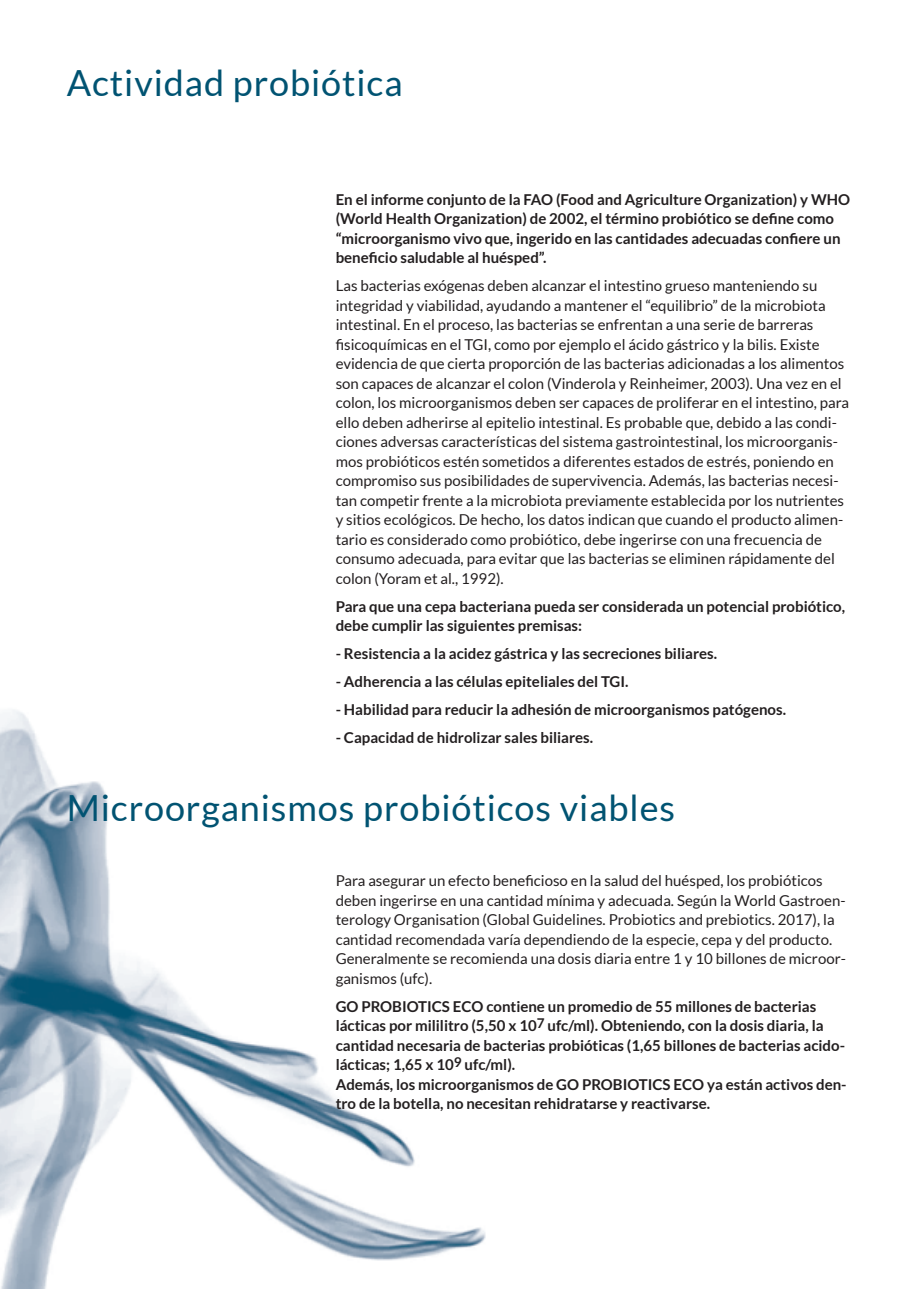
<style>
.page{position:relative;width:919px;height:1289px;background:#fff}
.page>*{position:absolute;margin:0;border:0;box-sizing:border-box;transform-origin:0 0}
.t1{font:36px "Lato";letter-spacing:.025em;color:#015372}
.t2{font:15px/19.5px "Lato";color:#231f20}
.t3{font:700 15px/19.5px "Lato";color:#231f20}
</style>
<div class="page">
<img style="left:0;top:710px;width:486px;height:578px">
<h1 class="t1" style="left:67px;top:63px;width:337px">Actividad probiótica</h1>
<p class="t3" style="left:335px;top:189px;width:516px">En el informe conjunto de la FAO (Food and Agriculture Organization) y WHO (World Health Organization) de 2002, el término probiótico se define como “microorganismo vivo que, ingerido en las cantidades adecuadas confiere un beneficio saludable al huésped”.</p>
<p class="t2" style="left:335px;top:276px;width:515px">Las bacterias exógenas deben alcanzar el intestino grueso manteniendo su integridad y viabilidad, ayudando a mantener el “equilibrio” de la microbiota intestinal. En el proceso, las bacterias se enfrentan a una serie de barreras fisicoquímicas en el TGI, como por ejemplo el ácido gástrico y la bilis. Existe evidencia de que cierta proporción de las bacterias adicionadas a los alimentos son capaces de alcanzar el colon (Vinderola y Reinheimer, 2003). Una vez en el colon, los microorganismos deben ser capaces de proliferar en el intestino, para ello deben adherirse al epitelio intestinal. Es probable que, debido a las condi&shy;ciones adversas características del sistema gastrointestinal, los microorganis&shy;mos probióticos estén sometidos a diferentes estados de estrés, poniendo en compromiso sus posibilidades de supervivencia. Además, las bacterias necesi&shy;tan competir frente a la microbiota previamente establecida por los nutrientes y sitios ecológicos. De hecho, los datos indican que cuando el producto alimen&shy;tario es considerado como probiótico, debe ingerirse con una frecuencia de consumo adecuada, para evitar que las bacterias se eliminen rápidamente del colon (Yoram et al., 1992).</p>
<p class="t3" style="left:335px;top:596px;width:511px">Para que una cepa bacteriana pueda ser considerada un potencial probiótico, debe cumplir las siguientes premisas:</p>
<p class="t3" style="left:335px;top:644px;width:383px">- Resistencia a la acidez gástrica y las secreciones biliares.</p>
<p class="t3" style="left:335px;top:672px;width:294px">- Adherencia a las células epiteliales del TGI.</p>
<p class="t3" style="left:335px;top:700px;width:452px">- Habilidad para reducir la adhesión de microorganismos patógenos.</p>
<p class="t3" style="left:335px;top:728px;width:259px">- Capacidad de hidrolizar sales biliares.</p>
<h1 class="t1" style="left:67px;top:788px;width:609px">Microorganismos probióticos viables</h1>
<p class="t2" style="left:335px;top:870px;width:511px">Para asegurar un efecto beneficioso en la salud del huésped, los probióticos deben ingerirse en una cantidad mínima y adecuada. Según la World Gastroen&shy;terology Organisation (Global Guidelines. Probiotics and prebiotics. 2017), la cantidad recomendada varía dependiendo de la especie, cepa y del producto.<br>Generalmente se recomienda una dosis diaria entre 1 y 10 billones de microor&shy;ganismos (ufc).</p>
<p class="t3" style="left:335px;top:996px;width:512px">GO PROBIOTICS ECO contiene un promedio de 55 millones de bacterias lácticas por mililitro (5,50 x 10<sup>7</sup> ufc/ml). Obteniendo, con la dosis diaria, la cantidad necesaria de bacterias probióticas (1,65 billones de bacterias acido&shy;lácticas; 1,65 x 10<sup>9</sup> ufc/ml).<br>Además, los microorganismos de GO PROBIOTICS ECO ya están activos den&shy;tro de la botella, no necesitan rehidratarse y reactivarse.</p>
</div>
